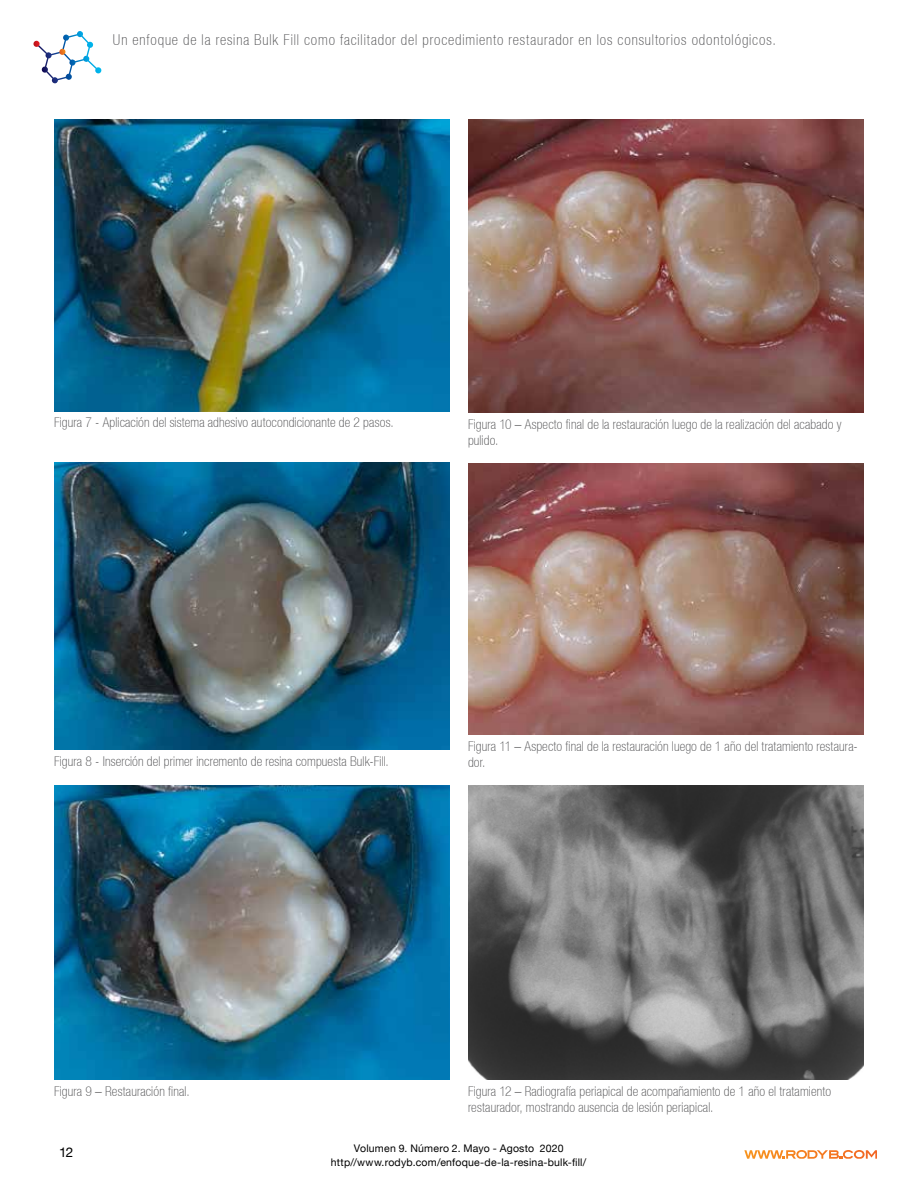
<style>
.page{position:relative;width:918px;height:1188px;background:#fff}
.page>*{position:absolute;margin:0;border:0;box-sizing:border-box;transform-origin:0 0}
.t1{font:100 condensed 15px "Helvetica Neue LT";letter-spacing:.06em;color:#4d4d4f}
.t2{font:100 condensed 13.5px/16.2px "Helvetica Neue LT";letter-spacing:.015em;color:#4d4d4f}
.t3{font:13.5px "Helvetica Neue LT";color:#000}
.t4{font:10.5px/13.8px "Helvetica Neue LT";letter-spacing:.02em;color:#000;text-align:center}
</style>
<div class="page">
<svg style="left:33px;top:31px;width:69px;height:53px"></svg>
<svg style="left:744px;top:1150px;width:133px;height:9px"></svg>
<img style="left:54px;top:119px;width:396px;height:292px">
<img style="left:54px;top:462px;width:396px;height:288px">
<img style="left:54px;top:785px;width:396px;height:295px">
<img style="left:468px;top:119px;width:396px;height:293px">
<img style="left:468px;top:464px;width:396px;height:271px">
<img style="left:468px;top:786px;width:396px;height:294px">
<p class="t1" style="left:113px;top:31px;width:664px">Un enfoque de la resina Bulk Fill como facilitador del procedimiento restaurador en los consultorios odontológicos.</p>
<p class="t2" style="left:54px;top:414px;width:341px">Figura 7 - Aplicación del sistema adhesivo autocondicionante de 2 pasos.</p>
<p class="t2" style="left:468px;top:416px;width:375px">Figura 10 – Aspecto final de la restauración luego de la realización del acabado y pulido.</p>
<p class="t2" style="left:54px;top:753px;width:336px">Figura 8 - Inserción del primer incremento de resina compuesta Bulk-Fill.</p>
<p class="t2" style="left:468px;top:738px;width:391px">Figura 11 – Aspecto final de la restauración luego de 1 año del tratamiento restaura&shy;dor.</p>
<p class="t2" style="left:54px;top:1083px;width:137px">Figura 9 – Restauración final.</p>
<p class="t2" style="left:468px;top:1083px;width:365px">Figura 12 – Radiografía periapical de acompañamiento de 1 año el tratamiento restaurador, mostrando ausencia de lesión periapical.</p>
<p class="t3" style="left:59px;top:1144px;width:16px">12</p>
<p class="t4" style="left:331px;top:1142px;width:257px">Volumen 9. Número 2. Mayo - Agosto 2020 http//www.rodyb.com/enfoque-de-la-resina-bulk-fill/</p>
</div>
